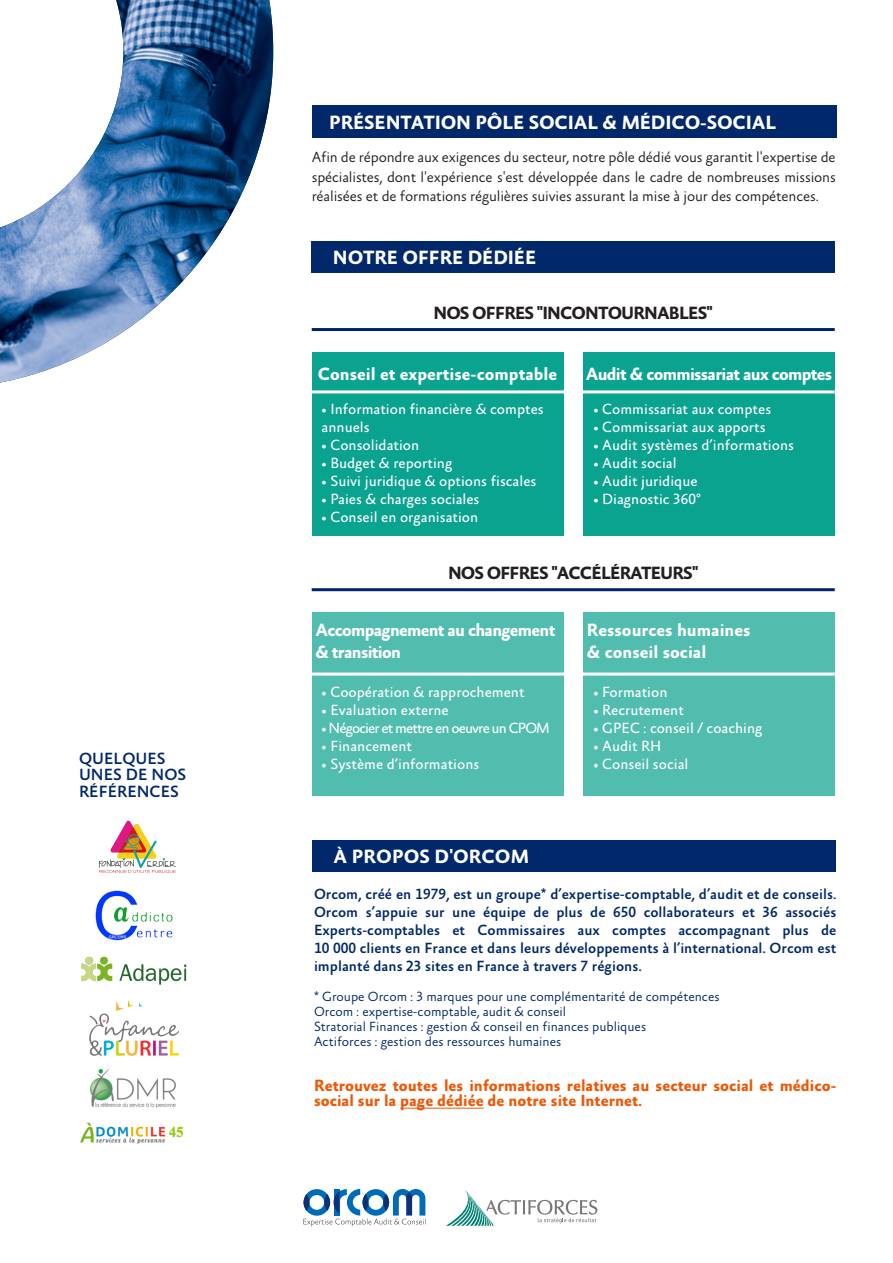
<style>
.page{position:relative;width:893px;height:1263px;background:#fff}
.page>*{position:absolute;margin:0;border:0;box-sizing:border-box;transform-origin:0 0}
.t1{font:700 19.5px "Absara Sans TF";letter-spacing:-.01em;color:#fff}
.t2{font:700 18px/21.6px "Absara Sans TF";letter-spacing:-.04em;color:#fff}
.t3{font:700 18px "Absara Sans TF";color:#fff}
.t4{font:700 18px "Absara Sans TF";letter-spacing:-.05em;color:#231f20}
.t5{font:700 16.5px/15px "Absara Sans TF";color:#ed5806}
.t6{font:500 16.5px "Absara Sans TF";color:#00286a}
.t7{font:15px "Absara Sans TF";color:#fff}
.t8{font:500 15px/18px "Absara Sans TF";color:#00286a;text-align:justify}
.t9{font:300 15px/19.5px "Absara Sans TF";letter-spacing:-.01em;color:#231f20;text-align:justify}
.t10{font:15px "Absara Sans TF";letter-spacing:-.06em;color:#fff}
.t11{font:300 13.5px "Absara Sans TF";color:#00286a}
</style>
<div class="page">
<img style="left:0;top:0;width:273px;height:383px">
<div style="left:312px;top:105px;width:524px;height:33px;background:#00286a"></div>
<hr style="left:312px;top:328px;width:523px;height:3px;background:#00246b">
<div style="left:312px;top:840px;width:523px;height:32px;background:#00286a"></div>
<hr style="left:400px;top:1108px;width:84px;height:1px;background:#ed5806">
<div style="left:312px;top:241px;width:523px;height:32px;background:#00286a"></div>
<div style="left:312px;top:353px;width:251px;height:183px;background:#0aa38f"></div>
<div style="left:583px;top:353px;width:252px;height:183px;background:#0aa38f"></div>
<hr style="left:312px;top:588px;width:523px;height:3px;background:#00246b">
<div style="left:312px;top:613px;width:251px;height:183px;background:#51bdaf"></div>
<div style="left:583px;top:613px;width:252px;height:183px;background:#51bdaf"></div>
<hr style="left:312px;top:390px;width:523px;height:3px;background:#fff">
<hr style="left:312px;top:672px;width:523px;height:3px;background:#fff">
<img style="left:99px;top:820px;width:77px;height:53px">
<img style="left:91px;top:1069px;width:85px;height:38px">
<img style="left:81px;top:956px;width:106px;height:29px">
<img style="left:90px;top:1001px;width:88px;height:55px">
<img style="left:95px;top:891px;width:78px;height:50px">
<img style="left:80px;top:1122px;width:104px;height:22px">
<svg style="left:446px;top:1190px;width:151px;height:36px"></svg>
<svg style="left:303px;top:1189px;width:123px;height:37px"></svg>
<p class="t6" style="left:79px;top:750px;width:88px">QUELQUES</p>
<p class="t6" style="left:79px;top:766px;width:109px">UNES DE NOS</p>
<p class="t6" style="left:79px;top:783px;width:101px">RÉFÉRENCES</p>
<p class="t1" style="left:329px;top:112px;width:449px">PRÉSENTATION PÔLE SOCIAL &amp; MÉDICO-SOCIAL</p>
<p class="t9" style="left:312px;top:148px;width:526px">Afin de répondre aux exigences du secteur, notre pôle dédié vous garantit l'expertise de spécialistes, dont l'expérience s'est développée dans le cadre de nombreuses missions réalisées et de formations régulières suivies assurant la mise à jour des compétences.</p>
<p class="t1" style="left:333px;top:247px;width:205px">NOTRE OFFRE DÉDIÉE</p>
<p class="t4" style="left:433px;top:304px;width:281px">NOS OFFRES "INCONTOURNABLES"</p>
<p class="t3" style="left:318px;top:364px;width:241px">Conseil et expertise-comptable</p>
<p class="t2" style="left:586px;top:364px;width:248px">Audit &amp; commissariat aux comptes</p>
<p class="t7" style="left:322px;top:401px;width:224px">• Information financière &amp; comptes</p>
<p class="t7" style="left:322px;top:419px;width:50px">annuels</p>
<p class="t7" style="left:322px;top:437px;width:99px">• Consolidation</p>
<p class="t7" style="left:322px;top:455px;width:132px">• Budget &amp; reporting</p>
<p class="t7" style="left:322px;top:473px;width:216px">• Suivi juridique &amp; options fiscales</p>
<p class="t7" style="left:322px;top:491px;width:159px">• Paies &amp; charges sociales</p>
<p class="t7" style="left:322px;top:509px;width:158px">• Conseil en organisation</p>
<p class="t7" style="left:593px;top:401px;width:179px">• Commissariat aux comptes</p>
<p class="t7" style="left:593px;top:419px;width:174px">• Commissariat aux apports</p>
<p class="t7" style="left:593px;top:437px;width:202px">• Audit systèmes d’informations</p>
<p class="t7" style="left:593px;top:455px;width:85px">• Audit social</p>
<p class="t7" style="left:593px;top:473px;width:106px">• Audit juridique</p>
<p class="t7" style="left:593px;top:491px;width:109px">• Diagnostic 360°</p>
<p class="t4" style="left:448px;top:564px;width:252px">NOS OFFRES "ACCÉLÉRATEURS"</p>
<p class="t2" style="left:315px;top:620px;width:242px">Accompagnement au changement &amp; transition</p>
<p class="t3" style="left:587px;top:621px;width:165px">Ressources humaines</p>
<p class="t3" style="left:587px;top:642px;width:121px">&amp; conseil social</p>
<p class="t7" style="left:322px;top:684px;width:205px">• Coopération &amp; rapprochement</p>
<p class="t7" style="left:322px;top:702px;width:129px">• Evaluation externe</p>
<p class="t10" style="left:322px;top:720px;width:230px">• Négocier et mettre en oeuvre un CPOM</p>
<p class="t7" style="left:322px;top:738px;width:92px">• Financement</p>
<p class="t7" style="left:322px;top:756px;width:159px">• Système d’informations</p>
<p class="t7" style="left:593px;top:684px;width:76px">• Formation</p>
<p class="t7" style="left:593px;top:702px;width:92px">• Recrutement</p>
<p class="t7" style="left:593px;top:720px;width:171px">• GPEC : conseil / coaching</p>
<p class="t7" style="left:593px;top:738px;width:69px">• Audit RH</p>
<p class="t7" style="left:593px;top:756px;width:96px">• Conseil social</p>
<p class="t1" style="left:333px;top:847px;width:197px">À PROPOS D'ORCOM</p>
<p class="t8" style="left:314px;top:886px;width:524px">Orcom, créé en 1979, est un groupe* d’expertise-comptable, d’audit et de conseils.<br>Orcom s’appuie sur une équipe de plus de 650 collaborateurs et 36 associés Experts-comptables et Commissaires aux comptes accompagnant plus de 10 000 clients en France et dans leurs développements à l’international. Orcom est implanté dans 23 sites en France à travers 7 régions.</p>
<p class="t11" style="left:314px;top:989px;width:407px">* Groupe Orcom : 3 marques pour une complémentarité de compétences</p>
<p class="t11" style="left:314px;top:1004px;width:254px">Orcom : expertise-comptable, audit &amp; conseil</p>
<p class="t11" style="left:314px;top:1019px;width:334px">Stratorial Finances : gestion &amp; conseil en finances publiques</p>
<p class="t11" style="left:314px;top:1034px;width:249px">Actiforces : gestion des ressources humaines</p>
<p class="t5" style="left:314px;top:1079px;width:524px">Retrouvez toutes les informations relatives au secteur social et médico&shy;social sur la page dédiée de notre site Internet.</p>
</div>
